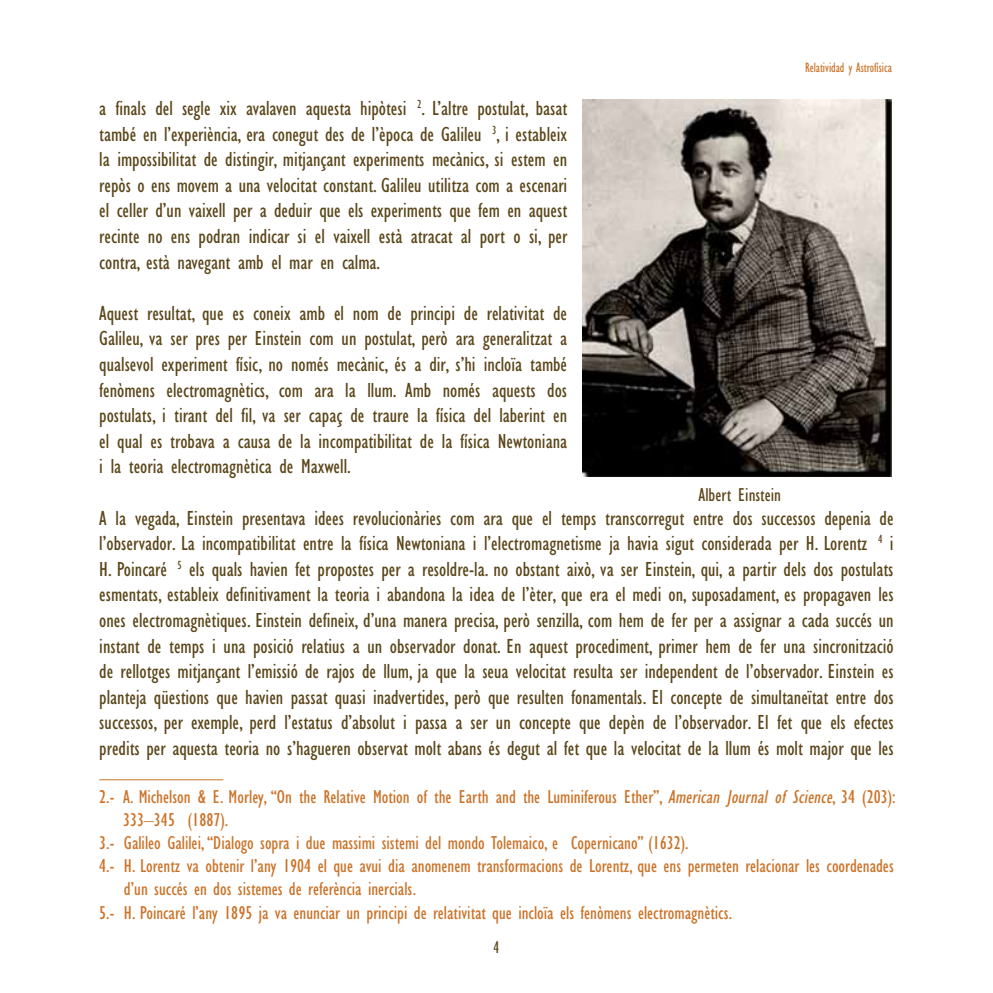
<style>
.page{position:relative;width:993px;height:993px;background:#fff}
.page>*{position:absolute;margin:0;border:0;box-sizing:border-box;transform-origin:0 0}
.t1{font:condensed 21px/25.6px "Gill Sans";color:#5b461a;text-align:justify}
.t2{font:condensed 19.25px "Gill Sans";color:#cb7227}
.t3{font:condensed 19.25px "Gill Sans";color:#5b461a}
.t4{font:condensed 17.5px "Gill Sans";color:#5b461a;scale:.9 1}
.t5{font:condensed 14px "Gill Sans";color:#cb7227;scale:.9 1}
.s1{font-style:italic}
</style>
<div class="page">
<hr style="left:99px;top:779px;width:124px;height:1px;background:#cb7227">
<img style="left:582px;top:99px;width:309px;height:377px">
<p class="t5" style="left:805px;top:62px;width:98px">Relatividad y Astrofísica</p>
<p class="t1" style="left:99px;top:97px;width:469px">a finals del segle xix avalaven aquesta hipòtesi <sup>2</sup>. L’altre postulat, basat també en l’experiència, era conegut des de l’època de Galileu <sup>3</sup>, i estableix la impossibilitat de distingir, mitjançant experiments mecànics, si estem en repòs o ens movem a una velocitat constant. Galileu utilitza com a escenari el celler d’un vaixell per a deduir que els experiments que fem en aquest recinte no ens podran indicar si el vaixell està atracat al port o si, per contra, està navegant amb el mar en calma.</p>
<p class="t1" style="left:99px;top:302px;width:469px">Aquest resultat, que es coneix amb el nom de principi de relativitat de Galileu, va ser pres per Einstein com un postulat, però ara generalitzat a qualsevol experiment físic, no només mecànic, és a dir, s’hi incloïa també fenòmens electromagnètics, com ara la llum. Amb només aquests dos postulats, i tirant del fil, va ser capaç de traure la física del laberint en el qual es trobava a causa de la incompatibilitat de la física Newtoniana i la teoria electromagnètica de Maxwell.</p>
<p class="t1" style="left:99px;top:506px;width:795px">A la vegada, Einstein presentava idees revolucionàries com ara que el temps transcorregut entre dos successos depenia de l’observador. La incompatibilitat entre la física Newtoniana i l’electromagnetisme ja havia sigut considerada per H. Lorentz <sup>4</sup> i H. Poincaré <sup>5</sup> els quals havien fet propostes per a resoldre-la. no obstant això, va ser Einstein, qui, a partir dels dos postulats esmentats, estableix definitivament la teoria i abandona la idea de l’èter, que era el medi on, suposadament, es propagaven les ones electromagnètiques. Einstein defineix, d’una manera precisa, però senzilla, com hem de fer per a assignar a cada succés un instant de temps i una posició relatius a un observador donat. En aquest procediment, primer hem de fer una sincronització de rellotges mitjançant l’emissió de rajos de llum, ja que la seua velocitat resulta ser independent de l’observador. Einstein es planteja qüestions que havien passat quasi inadvertides, però que resulten fonamentals. El concepte de simultaneïtat entre dos successos, per exemple, perd l’estatus d’absolut i passa a ser un concepte que depèn de l’observador. El fet que els efectes predits per aquesta teoria no s’hagueren observat molt abans és degut al fet que la velocitat de la llum és molt major que les</p>
<p class="t2" style="left:99px;top:789px;width:797px">2.- A. Michelson &amp; E. Morley, “On the Relative Motion of the Earth and the Luminiferous Ether”, <span class="s1">American Journal of Science</span>, 34 (203):</p>
<p class="t2" style="left:123px;top:812px;width:106px">333–345 (1887).</p>
<p class="t2" style="left:99px;top:835px;width:590px">3.- Galileo Galilei, “Dialogo sopra i due massimi sistemi del mondo Tolemaico, e Copernicano” (1632).</p>
<p class="t2" style="left:99px;top:858px;width:795px">4.- H. Lorentz va obtenir l’any 1904 el que avui dia anomenem transformacions de Lorentz, que ens permeten relacionar les coordenades</p>
<p class="t2" style="left:124px;top:881px;width:293px">d’un succés en dos sistemes de referència inercials.</p>
<p class="t2" style="left:99px;top:904px;width:634px">5.- H. Poincaré l’any 1895 ja va enunciar un principi de relativitat que incloïa els fenòmens electromagnètics.</p>
<p class="t3" style="left:698px;top:487px;width:84px">Albert Einstein</p>
<p class="t4" style="left:493px;top:939px;width:8px">4</p>
</div>
